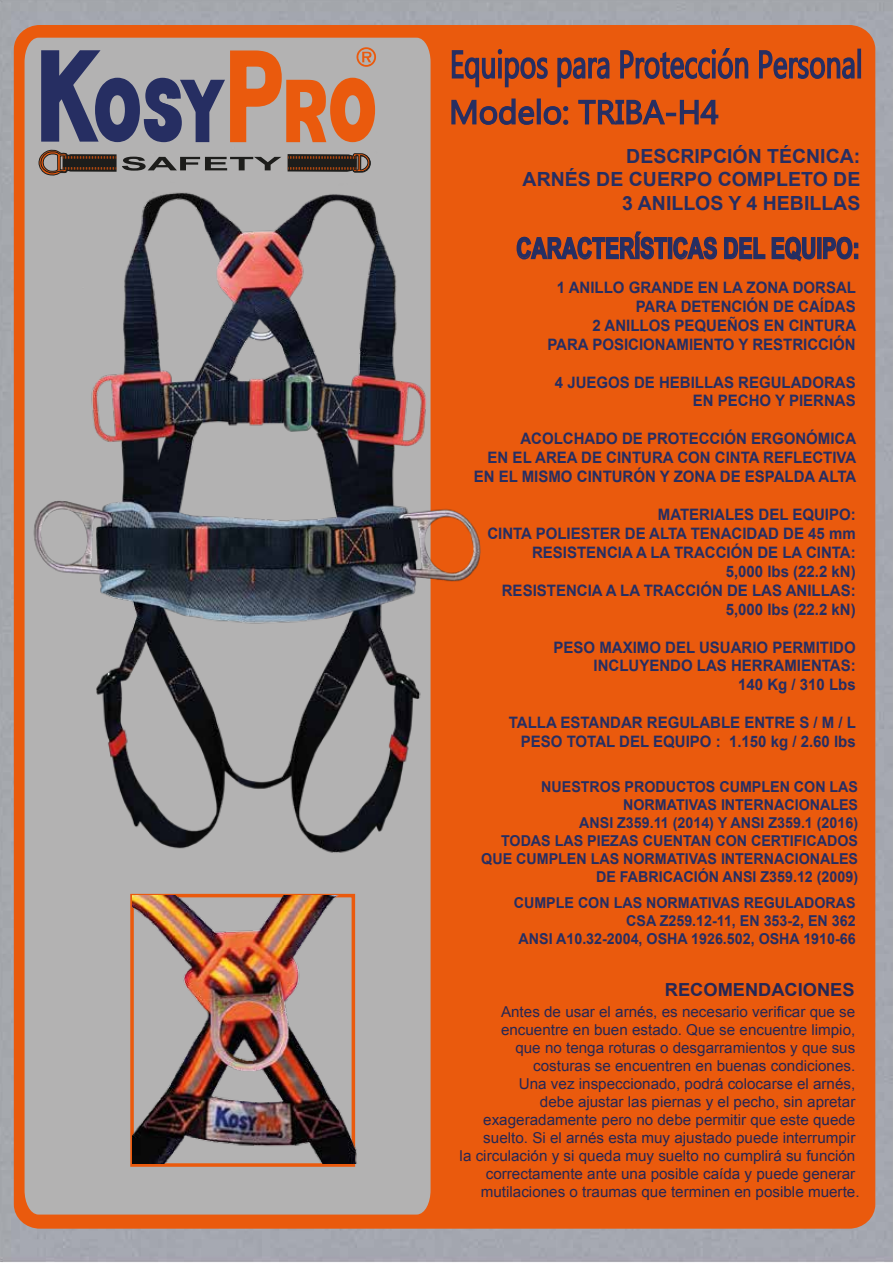
<style>
.page{position:relative;width:893px;height:1263px;background:#fff}
.page>*{position:absolute;margin:0;border:0;box-sizing:border-box;transform-origin:0 0}
.t1{font:33px "Ebrima";color:#262e62}
.t2{font:700 28.65px "Arial";color:#262e62;scale:.73 1}
.t3{font:700 19.5px/23.4px "Arial";color:#262e62;text-align:right}
.t4{font:700 18px "Arial";color:#262754}
.t5{font:700 15.75px/18.9px "Arial";color:#262e62;text-align:right;scale:.95 1}
.t6{font:15px/18px "Arial";color:#262754;text-align:right}
.t7{font:700 15px/18px "Arial";color:#262e62;text-align:right;scale:.95 1}
</style>
<div class="page">
<img style="left:0;top:0;width:893px;height:1262px">
<div style="left:16px;top:27px;width:857px;height:1199px;background:#ea5a0d;border-radius:23px"></div>
<svg style="left:759px;top:50px;width:96px;height:29px"></svg>
<svg style="left:857px;top:49px;width:4px;height:30px"></svg>
<svg style="left:451px;top:48px;width:298px;height:77px"></svg>
<svg style="left:550px;top:231px;width:266px;height:31px"></svg>
<div style="left:817px;top:237px;width:5px;height:22px;border:2px solid #262e62"></div>
<svg style="left:823px;top:236px;width:35px;height:24px"></svg>
<div style="left:24px;top:37px;width:407px;height:1178px;background:#b3b2b2"></div>
<svg style="left:38px;top:47px;width:339px;height:68px"></svg>
<img style="left:0;top:115px;width:550px;height:770px">
<div style="left:130px;top:894px;width:225px;height:273px;border:4px solid #ea5a0d"></div>
<img style="left:132px;top:896px;width:230px;height:267px">
<h1 class="t1" style="left:449px;top:89px;width:271px">Modelo: TRIBA-H4</h1>
<p class="t3" style="left:523px;top:145px;width:339px">DESCRIPCIÓN TÉCNICA:<br>ARNÉS DE CUERPO COMPLETO DE<br>3 ANILLOS Y 4 HEBILLAS</p>
<h2 class="t2" style="left:516px;top:229px;width:472px">CARACTERÍSTICAS DEL EQUIPO:</h2>
<p class="t5" style="left:547px;top:278px;width:327px">1 ANILLO GRANDE EN LA ZONA DORSAL<br>PARA DETENCIÓN DE CAÍDAS<br>2 ANILLOS PEQUEÑOS EN CINTURA<br>PARA POSICIONAMIENTO Y RESTRICCIÓN</p>
<p class="t5" style="left:555px;top:373px;width:318px">4 JUEGOS DE HEBILLAS REGULADORAS<br>EN PECHO Y PIERNAS</p>
<p class="t5" style="left:474px;top:430px;width:404px">ACOLCHADO DE PROTECCIÓN ERGONÓMICA<br>EN EL AREA DE CINTURA CON CINTA REFLECTIVA<br>EN EL MISMO CINTURÓN Y ZONA DE ESPALDA ALTA</p>
<p class="t5" style="left:487px;top:505px;width:389px">MATERIALES DEL EQUIPO:<br>CINTA POLIESTER DE ALTA TENACIDAD DE 45 mm<br>RESISTENCIA A LA TRACCIÓN DE LA CINTA:<br>5,000 lbs (22.2 kN)<br>RESISTENCIA A LA TRACCIÓN DE LAS ANILLAS:<br>5,000 lbs (22.2 kN)</p>
<p class="t5" style="left:553px;top:638px;width:320px">PESO MAXIMO DEL USUARIO PERMITIDO<br>INCLUYENDO LAS HERRAMIENTAS:<br>140 Kg / 310 Lbs</p>
<p class="t5" style="left:509px;top:714px;width:367px">TALLA ESTANDAR REGULABLE ENTRE S / M / L<br>PESO TOTAL DEL EQUIPO : 1.150 kg / 2.60 lbs</p>
<p class="t7" style="left:481px;top:778px;width:398px">NUESTROS PRODUCTOS CUMPLEN CON LAS NORMATIVAS INTERNACIONALES<br>ANSI Z359.11 (2014) Y ANSI Z359.1 (2016)<br>TODAS LAS PIEZAS CUENTAN CON CERTIFICADOS QUE CUMPLEN LAS NORMATIVAS INTERNACIONALES DE FABRICACIÓN ANSI Z359.12 (2009)</p>
<p class="t7" style="left:514px;top:894px;width:361px">CUMPLE CON LAS NORMATIVAS REGULADORAS<br>CSA Z259.12-11, EN 353-2, EN 362<br>ANSI A10.32-2004, OSHA 1926.502, OSHA 1910-66</p>
<p class="t4" style="left:665px;top:977px;width:191px">RECOMENDACIONES</p>
<p class="t6" style="left:460px;top:1003px;width:401px">Antes de usar el arnés, es necesario verificar que se encuentre en buen estado. Que se encuentre limpio,<br>que no tenga roturas o desgarramientos y que sus costuras se encuentren en buenas condiciones.<br>Una vez inspeccionado, podrá colocarse el arnés,<br>debe ajustar las piernas y el pecho, sin apretar exageradamente pero no debe permitir que este quede suelto. Si el arnés esta muy ajustado puede interrumpir<br>la circulación y si queda muy suelto no cumplirá su función correctamente ante una posible caída y puede generar mutilaciones o traumas que terminen en posible muerte.</p>
</div>
